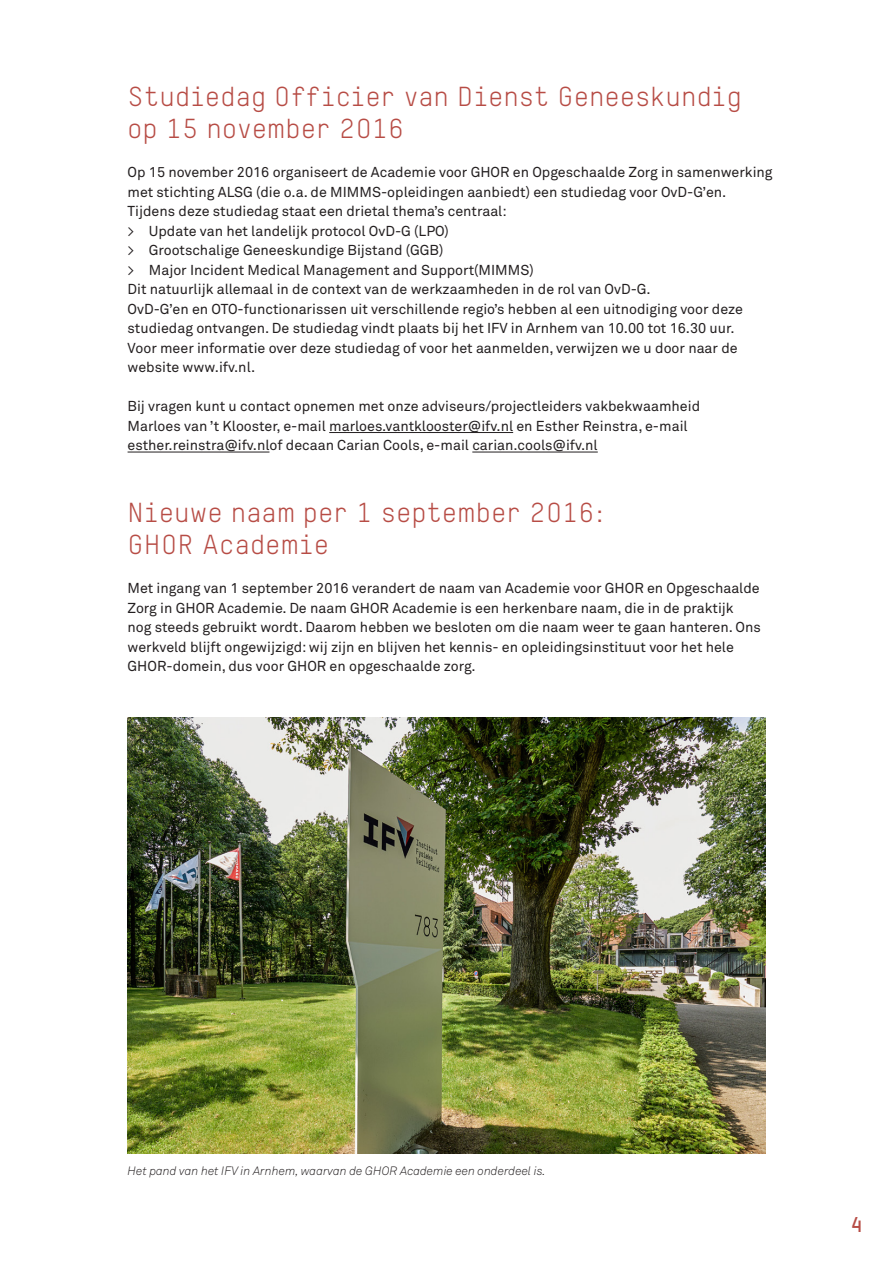
<style>
.page{position:relative;width:893px;height:1263px;background:#fff}
.page>*{position:absolute;margin:0;border:0;box-sizing:border-box;transform-origin:0 0}
.Kop_1_TStar_rood{font:27px/32.4px "TSTARTW";letter-spacing:.015em;color:#b74c45}
.t1{font:700 21px "TSTARTW";color:#b74c45}
.AGOZ_broodtekst{font:14.25px/19.5px "Akkurat Std";color:#231f20}
.AGOZ_opsomming_brood{font:14.25px "Akkurat Std";color:#231f20}
.AGOZ_broodtekst-2{font:italic 300 12px "Akkurat Std";color:#231f20}
</style>
<div class="page">
<hr style="left:329px;top:432px;width:184px;height:1px;background:#231f20">
<hr style="left:128px;top:452px;width:141px;height:1px;background:#231f20">
<hr style="left:472px;top:452px;width:126px;height:1px;background:#231f20">
<img style="left:128px;top:718px;width:637px;height:435px">
<p class="Kop_1_TStar_rood" style="left:128px;top:80px;width:615px">Studiedag Officier van Dienst Geneeskundig op 15 november 2016</p>
<p class="AGOZ_broodtekst" style="left:128px;top:163px;width:646px">Op 15 november 2016 organiseert de Academie voor GHOR en Opgeschaalde Zorg in samenwerking met stichting ALSG (die o.a. de MIMMS-opleidingen aanbiedt) een studiedag voor OvD-G’en.</p>
<p class="AGOZ_broodtekst" style="left:128px;top:202px;width:381px">Tijdens deze studiedag staat een drietal thema’s centraal:</p>
<p class="AGOZ_opsomming_brood" style="left:128px;top:223px;width:323px">&gt; Update van het landelijk protocol OvD-G (LPO)</p>
<p class="AGOZ_opsomming_brood" style="left:128px;top:242px;width:317px">&gt; Grootschalige Geneeskundige Bijstand (GGB)</p>
<p class="AGOZ_opsomming_brood" style="left:128px;top:262px;width:408px">&gt; Major Incident Medical Management and Support(MIMMS)</p>
<p class="AGOZ_broodtekst" style="left:128px;top:280px;width:525px">Dit natuurlijk allemaal in de context van de werkzaamheden in de rol van OvD-G.</p>
<p class="AGOZ_broodtekst" style="left:128px;top:299px;width:617px">OvD-G’en en OTO-functionarissen uit verschillende regio’s hebben al een uitnodiging voor deze studiedag ontvangen. De studiedag vindt plaats bij het IFV in Arnhem van 10.00 tot 16.30 uur.</p>
<p class="AGOZ_broodtekst" style="left:128px;top:338px;width:612px">Voor meer informatie over deze studiedag of voor het aanmelden, verwijzen we u door naar de website www.ifv.nl.</p>
<p class="AGOZ_broodtekst" style="left:128px;top:397px;width:574px">Bij vragen kunt u contact opnemen met onze adviseurs/projectleiders vakbekwaamheid</p>
<p class="AGOZ_broodtekst" style="left:128px;top:416px;width:562px">Marloes van ’t Klooster, e-mail marloes.vantklooster@ifv.nl en Esther Reinstra, e-mail</p>
<p class="AGOZ_broodtekst" style="left:128px;top:436px;width:472px">esther.reinstra@ifv.nlof decaan Carian Cools, e-mail carian.cools@ifv.nl</p>
<p class="Kop_1_TStar_rood" style="left:128px;top:496px;width:479px">Nieuwe naam per 1 september 2016:</p>
<p class="Kop_1_TStar_rood" style="left:128px;top:528px;width:203px">GHOR Academie</p>
<p class="AGOZ_broodtekst" style="left:128px;top:578px;width:635px">Met ingang van 1 september 2016 verandert de naam van Academie voor GHOR en Opgeschaalde Zorg in GHOR Academie. De naam GHOR Academie is een herkenbare naam, die in de praktijk nog steeds gebruikt wordt. Daarom hebben we besloten om die naam weer te gaan hanteren. Ons werkveld blijft ongewijzigd: wij zijn en blijven het kennis- en opleidingsinstituut voor het hele GHOR-domein, dus voor GHOR en opgeschaalde zorg.</p>
<p class="AGOZ_broodtekst-2" style="left:128px;top:1163px;width:420px">Het pand van het IFV in Arnhem, waarvan de GHOR Academie een onderdeel is.</p>
<h2 class="t1" style="left:851px;top:1212px;width:14px">4</h2>
</div>
